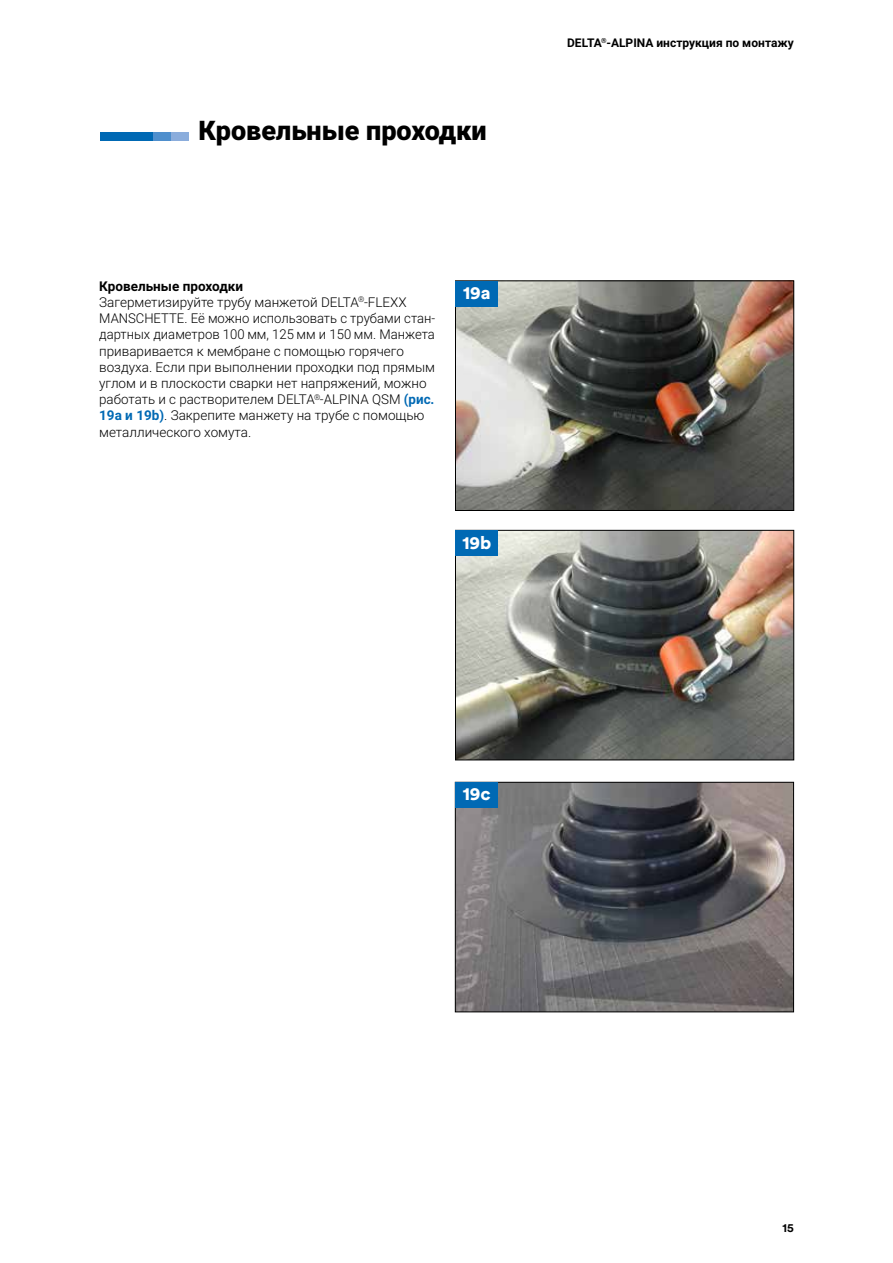
<style>
.page{position:relative;width:893px;height:1263px;background:#fff}
.page>*{position:absolute;margin:0;border:0;box-sizing:border-box;transform-origin:0 0}
.t1{font:900 27px "Roboto";color:#000}
.t2{font:900 18px "Circular XX";color:#fff}
.t3{font:300 13.5px/16.2px "Roboto";color:#000}
.t4{font:700 12px "Roboto";color:#000}
.t5{font:700 12px "Circular XX";color:#000}
.s1{font-weight:700}
.s2{font-weight:700;color:#0069b4}
</style>
<div class="page">
<img style="left:457px;top:283px;width:335px;height:226px">
<div style="left:455px;top:281px;width:339px;height:230px;border:1px solid #000"></div>
<div style="left:456px;top:281px;width:42px;height:26px;background:#0069b4"></div>
<img style="left:457px;top:532px;width:335px;height:226px">
<div style="left:455px;top:530px;width:339px;height:230px;border:1px solid #000"></div>
<div style="left:456px;top:530px;width:42px;height:26px;background:#0069b4"></div>
<img style="left:457px;top:784px;width:335px;height:226px">
<div style="left:455px;top:782px;width:339px;height:230px;border:1px solid #000"></div>
<div style="left:455px;top:782px;width:43px;height:26px;background:#0069b4"></div>
<div style="left:100px;top:132px;width:53px;height:8px;background:#0069b4"></div>
<div style="left:153px;top:132px;width:18px;height:8px;background:#4f8fcd"></div>
<div style="left:171px;top:132px;width:17px;height:8px;background:#8baddc"></div>
<h1 class="t1" style="left:198px;top:112px;width:290px">Кровельные проходки</h1>
<p class="t3" style="left:99px;top:277px;width:338px"><span class="s1">Кровельные проходки<br></span>Загерметизируйте трубу манжетой DELTA<sup>®</sup>-FLEXX MANSCHETTE. Её можно использовать с трубами стан&shy;дартных диаметров 100 мм, 125 мм и 150 мм. Манжета приваривается к мембране с помощью горячего воздуха. Если при выполнении проходки под прямым углом и в плоскости сварки нет напряжений, можно работать и с растворителем DELTA<sup>®</sup>-ALPINA QSM <span class="s2">(рис.<br>19а и 19b)</span>. Закрепите манжету на трубе с помощью металлического хомута.</p>
<h2 class="t2" style="left:463px;top:280px;width:29px">19a</h2>
<h2 class="t2" style="left:462px;top:530px;width:31px">19b</h2>
<p class="t4" style="left:567px;top:34px;width:228px">DELTA<sup>®</sup>-ALPINA инструкция по монтажу</p>
<h2 class="t2" style="left:463px;top:781px;width:29px">19c</h2>
<p class="t5" style="left:782px;top:1219px;width:13px">15</p>
</div>
